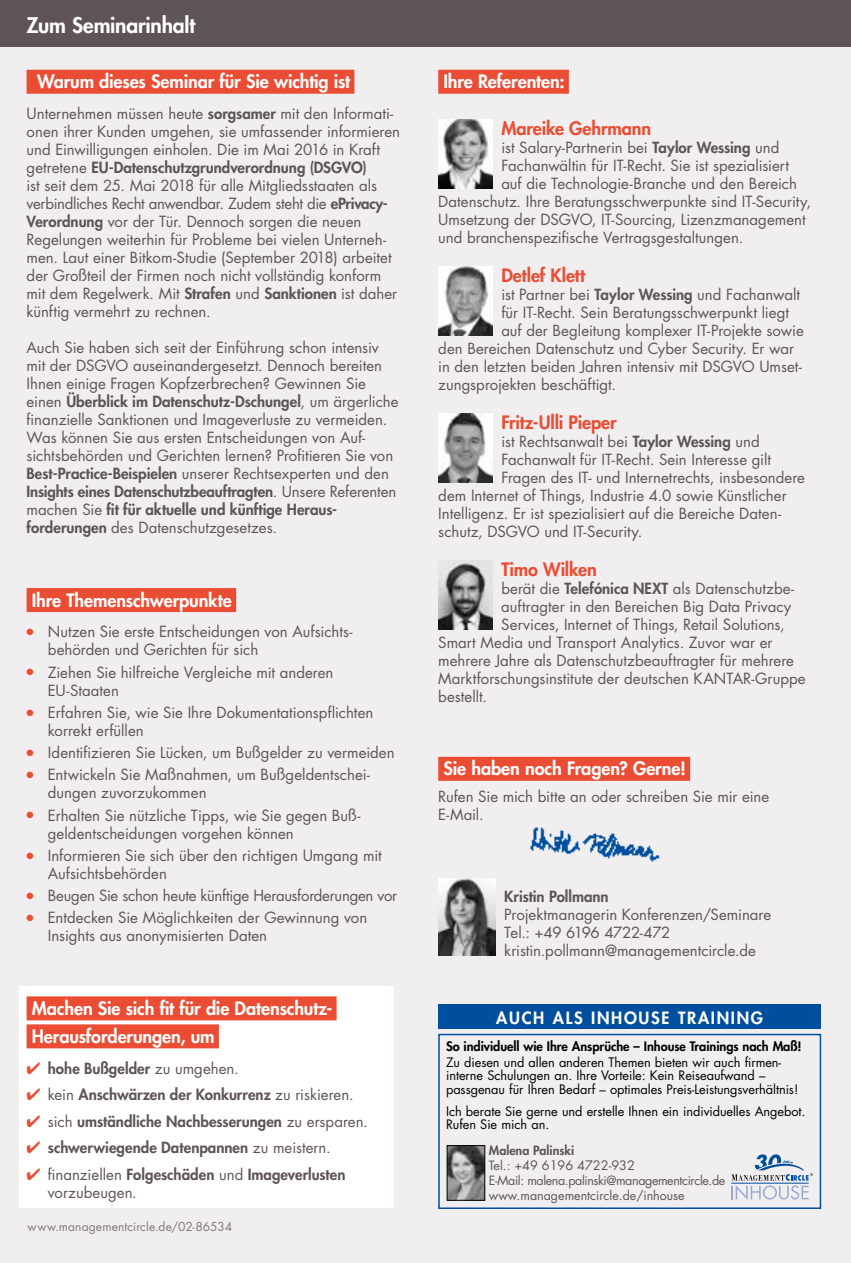
<style>
.page{position:relative;width:851px;height:1263px;background:#fff}
.page>*{position:absolute;margin:0;border:0;box-sizing:border-box;transform-origin:0 0}
.t1{font:800 21px "Futura Std";letter-spacing:-.01em;color:#fff}
.t2{font:800 18px/28px "Futura Std";letter-spacing:-.005em;color:#fff}
.t3{font:800 18px "Futura Std";letter-spacing:-.005em;color:#ea4d33}
.t4{font:800 16.5px "Futura Std";letter-spacing:.1em;color:#fff}
.t5{font:15px/18px "Futura Std";color:#5e5458}
.t6{font:800 15px "Futura Std";color:#5e5458}
.t7{font:15px "Futura Std";letter-spacing:-.02em;color:#5e5458}
.t8{font:12.75px/13.5px "Futura Std";letter-spacing:-.005em;color:#000}
.t9{font:800 12.75px "Futura Std";letter-spacing:-.005em;color:#000}
.t10{font:12.75px "Futura Std";color:#5e5458}
.t11{font:12.45px/15px "Futura Std";letter-spacing:-.03em;color:#5e5458}
.t12{font:800 12.45px "Futura Std";color:#5e5458}
.t13{font:12px "Futura Std";letter-spacing:.01em;color:#83787d}
.s1{font-weight:800}
.s2{color:#ea4d33}
.s3{font-weight:400}
.s4{font-size:12.45px}
</style>
<div class="page">
<div style="left:0;top:0;width:850px;height:1263px;background:#f0eeef"></div>
<div style="left:0;top:0;width:850px;height:47px;background:#5e5458"></div>
<div style="left:19px;top:986px;width:374px;height:222px;background:#fff"></div>
<div style="left:27px;top:70px;width:327px;height:24px;background:#ea4d33"></div>
<div style="left:27px;top:588px;width:209px;height:24px;background:#ea4d33"></div>
<div style="left:27px;top:996px;width:309px;height:24px;background:#ea4d33"></div>
<div style="left:27px;top:1024px;width:192px;height:24px;background:#ea4d33"></div>
<div style="left:438px;top:70px;width:130px;height:24px;background:#ea4d33"></div>
<div style="left:438px;top:757px;width:252px;height:24px;background:#ea4d33"></div>
<img style="left:530px;top:827px;width:130px;height:35px">
<img style="left:438px;top:879px;width:57px;height:76px">
<img style="left:438px;top:266px;width:54px;height:69px">
<img style="left:438px;top:120px;width:54px;height:68px">
<img style="left:438px;top:561px;width:54px;height:68px">
<img style="left:438px;top:414px;width:54px;height:68px">
<div style="left:438px;top:1034px;width:383px;height:175px;border:2px solid #004e9e"></div>
<div style="left:438px;top:1004px;width:383px;height:25px;background:#004e9e"></div>
<img style="left:449px;top:1147px;width:34px;height:51px">
<div style="left:447px;top:1145px;width:38px;height:55px;border:1px solid #000"></div>
<svg style="left:731px;top:1154px;width:81px;height:46px"></svg>
<h1 class="t1" style="left:27px;top:12px;width:170px">Zum Seminarinhalt</h1>
<p class="t2" style="left:37px;top:68px;width:314px">Warum dieses Seminar für Sie wichtig ist</p>
<p class="t5" style="left:27px;top:105px;width:375px">Unternehmen müssen heute <span class="s1">sorgsamer</span> mit den Informati&shy;onen ihrer Kunden umgehen, sie umfassender informieren und Einwilligungen einholen. Die im Mai 2016 in Kraft getretene <span class="s1">EU-Datenschutzgrundverordnung (DSGVO)<br></span>ist seit dem 25. Mai 2018 für alle Mitgliedsstaaten als verbindliches Recht anwendbar. Zudem steht die <span class="s1">ePrivacy-Verordnung</span> vor der Tür. Dennoch sorgen die neuen Regelungen weiterhin für Probleme bei vielen Unterneh&shy;men. Laut einer Bitkom-Studie (September 2018) arbeitet der Großteil der Firmen noch nicht vollständig konform mit dem Regelwerk. Mit <span class="s1">Strafen</span> und <span class="s1">Sanktionen</span> ist daher künftig vermehrt zu rechnen.</p>
<p class="t5" style="left:27px;top:339px;width:373px">Auch Sie haben sich seit der Einführung schon intensiv mit der DSGVO auseinandergesetzt. Dennoch bereiten Ihnen einige Fragen Kopfzerbrechen? Gewinnen Sie einen <span class="s1">Überblick im Datenschutz-Dschungel</span>, um ärgerliche finanzielle Sanktionen und Imageverluste zu vermeiden.<br>Was können Sie aus ersten Entscheidungen von Auf&shy;sichtsbehörden und Gerichten lernen? Profitieren Sie von <span class="s1">Best-Practice-Beispielen</span> unserer Rechtsexperten und den <span class="s1">Insights eines Datenschutzbeauftragten</span>. Unsere Referenten machen Sie <span class="s1">fit für aktuelle und künftige Heraus&shy;forderungen</span> des Datenschutzgesetzes.</p>
<p class="t2" style="left:32px;top:586px;width:201px">Ihre Themenschwerpunkte</p>
<p class="t5" style="left:48px;top:623px;width:306px;text-indent:-21px"><span class="s2">●</span> Nutzen Sie erste Entscheidungen von Aufsichts&shy;behörden und Gerichten für sich</p>
<p class="t5" style="left:48px;top:663px;width:287px;text-indent:-21px"><span class="s2">●</span> Ziehen Sie hilfreiche Vergleiche mit anderen<br>EU-Staaten</p>
<p class="t5" style="left:48px;top:703px;width:327px;text-indent:-21px"><span class="s2">●</span> Erfahren Sie, wie Sie Ihre Dokumentationspflichten korrekt erfüllen</p>
<p class="t5" style="left:27px;top:744px;width:369px"><span class="s2">●</span> Identifizieren Sie Lücken, um Bußgelder zu vermeiden</p>
<p class="t5" style="left:48px;top:766px;width:323px;text-indent:-21px"><span class="s2">●</span> Entwickeln Sie Maßnahmen, um Bußgeldentschei&shy;dungen zuvorzukommen</p>
<p class="t5" style="left:48px;top:806px;width:314px;text-indent:-21px"><span class="s2">●</span> Erhalten Sie nützliche Tipps, wie Sie gegen Buß&shy;geldentscheidungen vorgehen können</p>
<p class="t5" style="left:48px;top:846px;width:335px;text-indent:-21px"><span class="s2">●</span> Informieren Sie sich über den richtigen Umgang mit<br>Aufsichtsbehörden</p>
<p class="t7" style="left:27px;top:886px;width:372px"><span class="s2">●</span> Beugen Sie schon heute künftige Herausforderungen vor</p>
<p class="t5" style="left:48px;top:909px;width:321px;text-indent:-21px"><span class="s2">●</span> Entdecken Sie Möglichkeiten der Gewinnung von<br>Insights aus anonymisierten Daten</p>
<p class="t2" style="left:32px;top:994px;width:302px">Machen Sie sich fit für die Datenschutz-<br>Herausforderungen, um</p>
<p class="t6" style="left:27px;top:1058px;width:214px"><span class="s2">✔</span> hohe Bußgelder <span class="s3">zu umgehen.</span></p>
<p class="t6" style="left:27px;top:1085px;width:328px"><span class="s2">✔</span> <span class="s3">kein</span> Anschwärzen der Konkurrenz <span class="s3">zu riskieren.</span></p>
<p class="t6" style="left:27px;top:1111px;width:343px"><span class="s2">✔</span> <span class="s3">sich</span> umständliche Nachbesserungen <span class="s3">zu ersparen.</span></p>
<p class="t6" style="left:27px;top:1138px;width:306px"><span class="s2">✔</span> schwerwiegende Datenpannen <span class="s3">zu meistern.</span></p>
<p class="t5" style="left:48px;top:1165px;width:299px;text-indent:-21px"><span class="s2">✔</span> finanziellen <span class="s1">Folgeschäden</span> und <span class="s1">Imageverlusten </span>vorzubeugen.</p>
<p class="t13" style="left:28px;top:1218px;width:206px">www.managementcircle.de/02-86534</p>
<p class="t2" style="left:443px;top:68px;width:123px">Ihre Referenten:</p>
<p class="t3" style="left:501px;top:117px;width:151px">Mareike Gehrmann</p>
<p class="t5" style="left:501px;top:138px;width:279px">ist Salary-Partnerin bei <span class="s1">Taylor Wessing</span> und</p>
<p class="t5" style="left:501px;top:156px;width:289px">Fachanwältin für IT-Recht. Sie ist spezialisiert</p>
<p class="t5" style="left:501px;top:174px;width:297px">auf die Technologie-Branche und den Bereich</p>
<p class="t5" style="left:438px;top:192px;width:374px">Datenschutz. Ihre Beratungsschwerpunkte sind IT-Security,</p>
<p class="t5" style="left:438px;top:210px;width:369px">Umsetzung der DSGVO, IT-Sourcing, Lizenzmanagement</p>
<p class="t5" style="left:438px;top:228px;width:306px">und branchenspezifische Vertragsgestaltungen.</p>
<p class="t3" style="left:501px;top:264px;width:85px">Detlef Klett</p>
<p class="t5" style="left:501px;top:285px;width:300px">ist Partner bei <span class="s1">Taylor Wessing</span> und Fachanwalt</p>
<p class="t5" style="left:501px;top:303px;width:289px">für IT-Recht. Sein Beratungsschwerpunkt liegt</p>
<p class="t5" style="left:501px;top:321px;width:304px">auf der Begleitung komplexer IT-Projekte sowie</p>
<p class="t5" style="left:438px;top:339px;width:357px">den Bereichen Datenschutz und Cyber Security. Er war</p>
<p class="t5" style="left:438px;top:357px;width:365px">in den letzten beiden Jahren intensiv mit DSGVO Umset-</p>
<p class="t5" style="left:438px;top:375px;width:179px">zungsprojekten beschäftigt.</p>
<p class="t3" style="left:501px;top:411px;width:117px">Fritz-Ulli Pieper</p>
<p class="t5" style="left:501px;top:432px;width:260px">ist Rechtsanwalt bei <span class="s1">Taylor Wessing</span> und</p>
<p class="t5" style="left:501px;top:450px;width:271px">Fachanwalt für IT-Recht. Sein Interesse gilt</p>
<p class="t5" style="left:501px;top:468px;width:305px">Fragen des IT- und Internetrechts, insbesondere</p>
<p class="t5" style="left:438px;top:486px;width:350px">dem Internet of Things, Industrie 4.0 sowie Künstlicher</p>
<p class="t5" style="left:438px;top:504px;width:344px">Intelligenz. Er ist spezialisiert auf die Bereiche Daten-</p>
<p class="t5" style="left:438px;top:522px;width:206px">schutz, DSGVO und IT-Security.</p>
<p class="t3" style="left:501px;top:558px;width:97px">Timo Wilken</p>
<p class="t5" style="left:501px;top:579px;width:294px">berät die <span class="s1">Telefónica NEXT</span> als Datenschutzbe-</p>
<p class="t5" style="left:501px;top:597px;width:291px">auftragter in den Bereichen Big Data Privacy</p>
<p class="t5" style="left:501px;top:615px;width:285px">Services, Internet of Things, Retail Solutions,</p>
<p class="t5" style="left:438px;top:633px;width:336px">Smart Media und Transport Analytics. Zuvor war er</p>
<p class="t5" style="left:438px;top:651px;width:357px">mehrere Jahre als Datenschutzbeauftragter für mehrere</p>
<p class="t5" style="left:438px;top:669px;width:369px">Marktforschungsinstitute der deutschen KANTAR-Gruppe</p>
<p class="t5" style="left:438px;top:687px;width:50px">bestellt.</p>
<p class="t2" style="left:443px;top:755px;width:244px">Sie haben noch Fragen? Gerne!</p>
<p class="t5" style="left:438px;top:787px;width:332px">Rufen Sie mich bitte an oder schreiben Sie mir eine<br>E-Mail.</p>
<p class="t6" style="left:504px;top:886px;width:106px">Kristin Pollmann</p>
<p class="t5" style="left:504px;top:905px;width:268px">Projektmanagerin Konferenzen/Seminare<br>Tel.: +49 6196 4722-472 kristin.pollmann@managementcircle.de</p>
<p class="t4" style="left:496px;top:1007px;width:268px">AUCH ALS INHOUSE TRAINING</p>
<p class="t9" style="left:446px;top:1038px;width:357px">So individuell wie Ihre Ansprüche – Inhouse Trainings nach Maß!</p>
<p class="t8" style="left:446px;top:1055px;width:354px">Zu diesen und allen anderen Themen bieten wir auch firmen&shy;interne Schulungen an. Ihre Vorteile: Kein Reiseaufwand – passgenau für Ihren Bedarf – optimales Preis-Leistungsverhältnis!</p>
<p class="t8" style="left:446px;top:1104px;width:361px">Ich berate Sie gerne und erstelle Ihnen ein individuelles Angebot.<br>Rufen Sie mich an.</p>
<p class="t12" style="left:489px;top:1143px;width:87px">Malena Palinski</p>
<p class="t10" style="left:489px;top:1157px;width:147px"><span class="s4">Tel.:</span> +49 6196 4722-932</p>
<p class="t11" style="left:489px;top:1173px;width:238px">E-Mail: malena.palinski@managementcircle.de www.managementcircle.de/inhouse</p>
</div>
